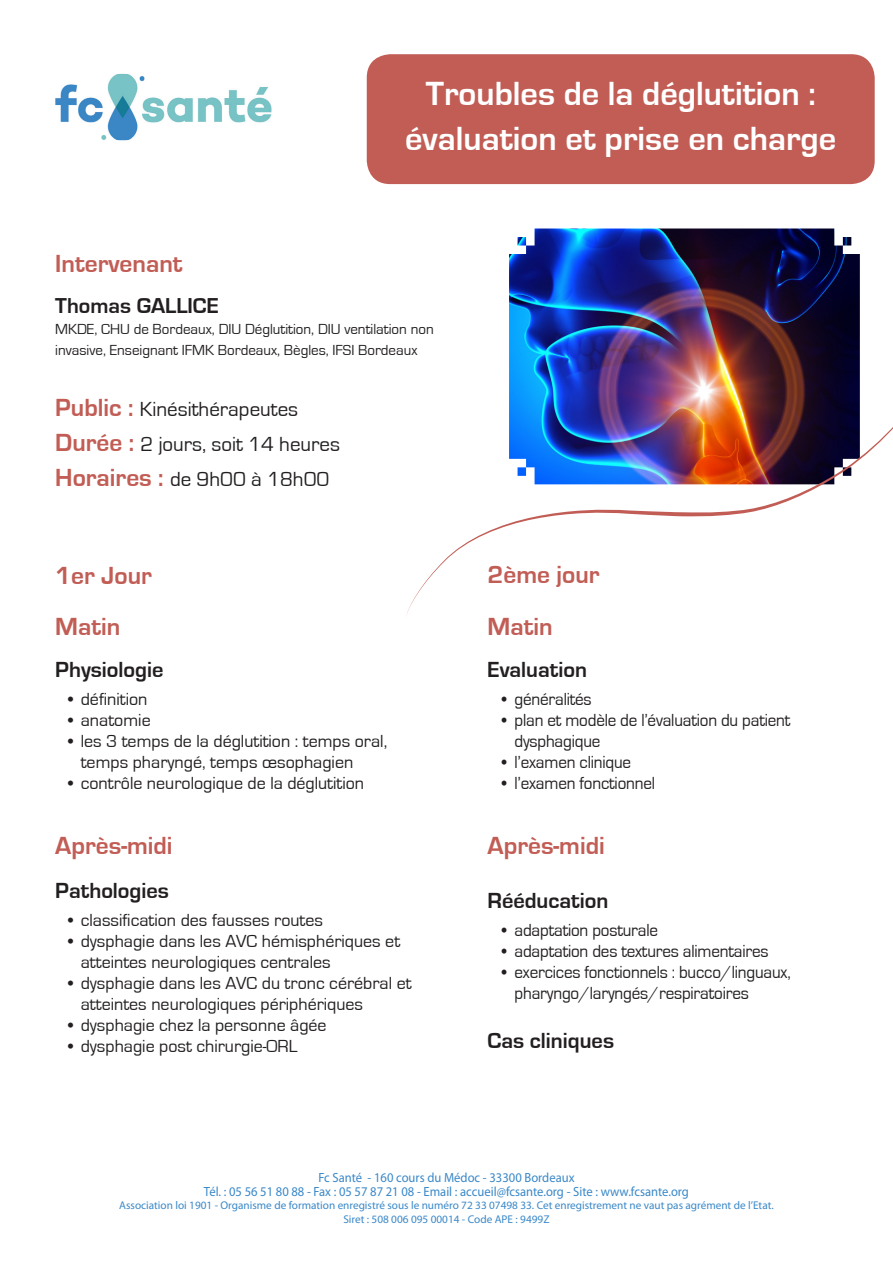
<style>
.page{position:relative;width:893px;height:1263px;background:#fff}
.page>*{position:absolute;margin:0;border:0;box-sizing:border-box;transform-origin:0 0}
.Titre_1_violet{font:700 34.5px/45px "Eurostile";color:#fff;text-align:center}
.Titre_1_violet-2{font:700 25.5px "Eurostile";color:#c15d55}
.Titre_1_violet-3{font:700 22.5px "Eurostile";color:#231f20}
.Titre_1_violet-4{font:700 22.2px "Eurostile";color:#231f20}
.Titre_1_violet-5{font:21px "Eurostile";color:#231f20}
.Titre_1_violet-6{font:18px/21px "Eurostile";color:#231f20}
.Titre_1_violet-7{font:18px/21px "Eurostile";color:#231f20;scale:.95 1}
.Titre_1_violet-8{font:15px/21px "Eurostile";color:#231f20}
.t1{font:13.35px "Myriad Pro";color:#3a88c8;scale:.95 1}
.t2{font:11.25px "Myriad Pro";color:#3a88c8}
.s1{font-weight:700;font-size:25.5px;color:#c15d55}
</style>
<div class="page">
<div style="left:367px;top:54px;width:508px;height:130px;background:#c15d55;border-radius:23px"></div>
<img style="left:55px;top:74px;width:217px;height:66px">
<img style="left:509px;top:228px;width:351px;height:159px">
<img style="left:406px;top:387px;width:487px;height:228px">
<p class="Titre_1_violet-2" style="left:55px;top:249px;width:129px">Intervenant</p>
<p class="Titre_1_violet" style="left:405px;top:72px;width:432px">Troubles de la déglutition : évaluation et prise en charge</p>
<p class="Titre_1_violet-4" style="left:55px;top:293px;width:165px">Thomas GALLICE</p>
<p class="Titre_1_violet-8" style="left:55px;top:318px;width:380px">MKDE, CHU de Bordeaux, DIU Déglutition, DIU ventilation non invasive, Enseignant IFMK Bordeaux, Bègles, IFSI Bordeaux</p>
<p class="Titre_1_violet-5" style="left:55px;top:398px;width:244px"><span class="s1">Public :</span> Kinésithérapeutes</p>
<p class="Titre_1_violet-5" style="left:55px;top:433px;width:286px"><span class="s1">Durée :</span> 2 jours, soit 14 heures</p>
<p class="Titre_1_violet-5" style="left:55px;top:468px;width:276px"><span class="s1">Horaires :</span> de 9h00 à 18h00</p>
<p class="Titre_1_violet-2" style="left:487px;top:560px;width:114px">2ème jour</p>
<p class="Titre_1_violet-2" style="left:55px;top:562px;width:98px">1er Jour</p>
<p class="Titre_1_violet-2" style="left:55px;top:613px;width:67px">Matin</p>
<p class="Titre_1_violet-2" style="left:487px;top:613px;width:67px">Matin</p>
<p class="Titre_1_violet-3" style="left:55px;top:658px;width:110px">Physiologie</p>
<p class="Titre_1_violet-6" style="left:68px;top:689px;width:81px">• définition</p>
<p class="Titre_1_violet-6" style="left:68px;top:710px;width:84px">• anatomie</p>
<p class="Titre_1_violet-6" style="left:81px;top:731px;width:308px;text-indent:-13px">• les 3 temps de la déglutition : temps oral, temps pharyngé, temps œsophagien</p>
<p class="Titre_1_violet-6" style="left:68px;top:773px;width:298px">• contrôle neurologique de la déglutition</p>
<p class="Titre_1_violet-3" style="left:487px;top:658px;width:101px">Evaluation</p>
<p class="Titre_1_violet-7" style="left:502px;top:689px;width:96px">• généralités</p>
<p class="Titre_1_violet-7" style="left:514px;top:710px;width:292px;text-indent:-13px">• plan et modèle de l’évaluation du patient dysphagique</p>
<p class="Titre_1_violet-7" style="left:502px;top:752px;width:138px">• l’examen clinique</p>
<p class="Titre_1_violet-7" style="left:502px;top:773px;width:163px">• l’examen fonctionnel</p>
<p class="Titre_1_violet-2" style="left:55px;top:832px;width:119px">Après-midi</p>
<p class="Titre_1_violet-2" style="left:487px;top:832px;width:119px">Après-midi</p>
<p class="Titre_1_violet-3" style="left:55px;top:878px;width:115px">Pathologies</p>
<p class="Titre_1_violet-6" style="left:68px;top:910px;width:256px">• classification des fausses routes</p>
<p class="Titre_1_violet-6" style="left:81px;top:931px;width:321px;text-indent:-13px">• dysphagie dans les AVC hémisphériques et atteintes neurologiques centrales</p>
<p class="Titre_1_violet-6" style="left:81px;top:973px;width:332px;text-indent:-13px">• dysphagie dans les AVC du tronc cérébral et atteintes neurologiques périphériques</p>
<p class="Titre_1_violet-6" style="left:68px;top:1015px;width:260px">• dysphagie chez la personne âgée</p>
<p class="Titre_1_violet-6" style="left:68px;top:1036px;width:231px">• dysphagie post chirurgie-ORL</p>
<p class="Titre_1_violet-3" style="left:487px;top:888px;width:122px">Rééducation</p>
<p class="Titre_1_violet-7" style="left:502px;top:920px;width:166px">• adaptation posturale</p>
<p class="Titre_1_violet-7" style="left:502px;top:941px;width:282px">• adaptation des textures alimentaires</p>
<p class="Titre_1_violet-7" style="left:514px;top:962px;width:292px;text-indent:-13px">• exercices fonctionnels : bucco/linguaux, pharyngo/laryngés/respiratoires</p>
<p class="Titre_1_violet-3" style="left:487px;top:1028px;width:128px">Cas cliniques</p>
<p class="t1" style="left:318px;top:1169px;width:271px">Fc Santé - 160 cours du Médoc - 33300 Bordeaux</p>
<p class="t1" style="left:204px;top:1183px;width:512px">Tél. : 05 56 51 80 88 - Fax : 05 57 87 21 08 - Email : accueil@fcsante.org - Site : www.fcsante.org</p>
<p class="t2" style="left:119px;top:1198px;width:656px">Association loi 1901 - Organisme de formation enregistré sous le numéro 72 33 07498 33. Cet enregistrement ne vaut pas agrément de l’Etat.</p>
<p class="t2" style="left:343px;top:1212px;width:208px">Siret : 508 006 095 00014 - Code APE : 9499Z</p>
</div>
